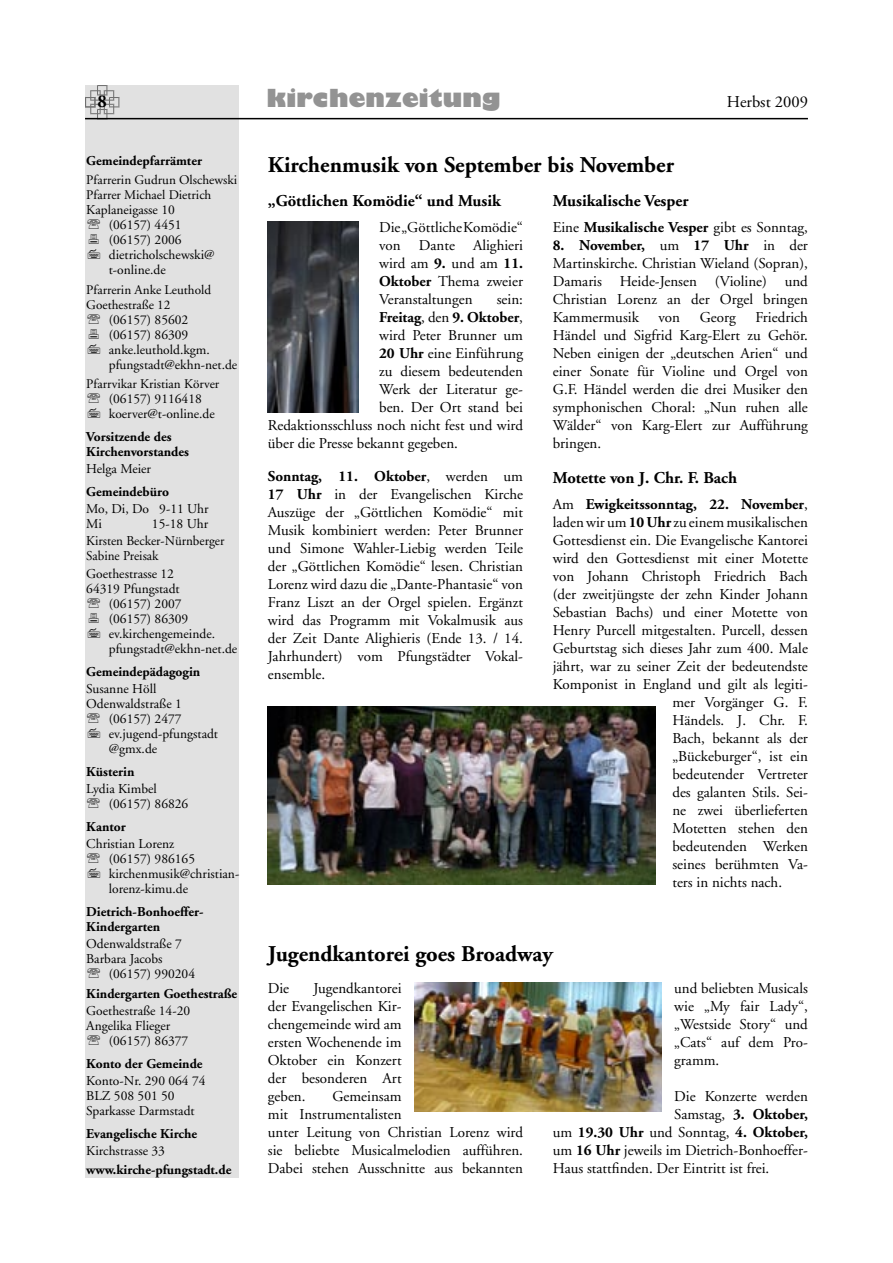
<style>
.page{position:relative;width:893px;height:1263px;background:#fff}
.page>*{position:absolute;margin:0;border:0;box-sizing:border-box;transform-origin:0 0}
.t1{font:800 27.3px "Chantilly UB";letter-spacing:.03em;color:#939393}
.t2{font:700 22.5px "Adobe Garamond";color:#000}
.t3{font:700 18px "Adobe Garamond";color:#000}
.t4{font:700 16.5px "Adobe Garamond";color:#000}
.t5{font:16.5px "Adobe Garamond";color:#000}
.t6{font:15px/18px "Adobe Garamond";color:#000;text-align:justify}
.t7{font:700 15px "Adobe Garamond";color:#000}
.t8{font:13.5px/15px "Adobe Garamond";color:#000}
.t9{font:700 13.5px/15px "Adobe Garamond";color:#000}
.t10{font:13.2px/15px "Adobe Garamond";color:#000}
.s1{font-weight:700}
.s2{font-weight:400}
</style>
<div class="page">
<div style="left:85px;top:85px;width:153px;height:1093px;background:#e1e1e1"></div>
<hr style="left:85px;top:118px;width:723px;height:1px;background:#000">
<svg style="left:85px;top:85px;width:34px;height:33px"></svg>
<img style="left:414px;top:982px;width:247px;height:129px">
<img style="left:268px;top:706px;width:387px;height:178px">
<img style="left:268px;top:221px;width:91px;height:191px">
<p class="t3" style="left:98px;top:92px;width:11px">8</p>
<h1 class="t1" style="left:267px;top:82px;width:235px">kirchenzeitung</h1>
<p class="t5" style="left:727px;top:93px;width:82px">Herbst 2009</p>
<p class="t9" style="left:86px;top:154px;width:117px">Gemeindepfarrämter</p>
<p class="t10" style="left:86px;top:173px;width:152px">Pfarrerin Gudrun Olschewski<br>Pfarrer Michael Dietrich</p>
<p class="t8" style="left:109px;top:203px;width:107px;text-indent:-23px">Kaplaneigasse 10 (06157) 4451 (06157) 2006 dietricholschewski@ t-online.de</p>
<p class="t10" style="left:86px;top:282px;width:126px">Pfarrerin Anke Leuthold<br>Goethestraße 12</p>
<p class="t8" style="left:109px;top:312px;width:130px">(06157) 85602<br>(06157) 86309 anke.leuthold.kgm. pfungstadt@ekhn-net.de</p>
<p class="t10" style="left:86px;top:376px;width:135px">Pfarrvikar Kristian Körver</p>
<p class="t8" style="left:109px;top:391px;width:107px">(06157) 9116418 koerver@t-online.de</p>
<p class="t9" style="left:86px;top:429px;width:104px">Vorsitzende des<br>Kirchenvorstandes</p>
<p class="t8" style="left:86px;top:462px;width:66px">Helga Meier</p>
<p class="t9" style="left:86px;top:485px;width:84px">Gemeindebüro</p>
<p class="t8" style="left:86px;top:502px;width:124px">Mo, Di, Do 9-11 Uhr<br>Mi</p>
<p class="t8" style="left:86px;top:516px;width:140px;line-height:17.1px;text-indent:66px">15-18 Uhr<br>Kirsten Becker-Nürnberger</p>
<p class="t8" style="left:86px;top:548px;width:89px;line-height:17.1px">Sabine Preisak<br>Goethestrasse 12</p>
<p class="t8" style="left:109px;top:581px;width:130px;text-indent:-23px">64319 Pfungstadt<br>(06157) 2007<br>(06157) 86309 ev.kirchengemeinde. pfungstadt@ekhn-net.de</p>
<p class="t9" style="left:86px;top:664px;width:115px">Gemeindepädagogin</p>
<p class="t8" style="left:86px;top:681px;width:72px">Susanne Höll</p>
<p class="t8" style="left:86px;top:696px;width:97px">Odenwaldstraße 1</p>
<p class="t8" style="left:109px;top:711px;width:74px">(06157) 2477</p>
<p class="t8" style="left:109px;top:726px;width:111px">ev.jugend-pfungstadt</p>
<p class="t8" style="left:109px;top:741px;width:50px">@gmx.de</p>
<p class="t9" style="left:86px;top:764px;width:50px">Küsterin</p>
<p class="t8" style="left:109px;top:781px;width:81px;text-indent:-23px">Lydia Kimbel (06157) 86826</p>
<p class="t9" style="left:86px;top:819px;width:41px">Kantor</p>
<p class="t8" style="left:109px;top:837px;width:132px;text-indent:-23px">Christian Lorenz<br>(06157) 986165 kirchenmusik@christian&shy;lorenz-kimu.de</p>
<p class="t9" style="left:86px;top:905px;width:119px">Dietrich-Bonhoeffer-<br>Kindergarten</p>
<p class="t8" style="left:86px;top:937px;width:97px">Odenwaldstraße 7<br>Barbara Jacobs</p>
<p class="t8" style="left:109px;top:967px;width:88px">(06157) 990204</p>
<p class="t9" style="left:86px;top:986px;width:152px">Kindergarten Goethestraße</p>
<p class="t8" style="left:86px;top:1003px;width:105px">Goethestraße 14-20<br>Angelika Flieger</p>
<p class="t8" style="left:109px;top:1033px;width:81px">(06157) 86377</p>
<p class="t9" style="left:86px;top:1056px;width:118px">Konto der Gemeinde</p>
<p class="t8" style="left:86px;top:1073px;width:121px">Konto-Nr. 290 064 74<br>BLZ 508 501 50<br>Sparkasse Darmstadt</p>
<p class="t9" style="left:86px;top:1126px;width:112px">Evangelische Kirche</p>
<p class="t8" style="left:86px;top:1144px;width:80px">Kirchstrasse 33</p>
<p class="t9" style="left:86px;top:1163px;width:147px">www.kirche-pfungstadt.de</p>
<h2 class="t2" style="left:268px;top:152px;width:408px">Kirchenmusik von September bis November</h2>
<p class="t4" style="left:268px;top:191px;width:234px">„Göttlichen Komödie“ und Musik</p>
<p class="t4" style="left:553px;top:191px;width:137px">Musikalische Vesper</p>
<p class="t6" style="left:379px;top:219px;width:145px">Die „Göttliche Komödie“ von Dante Alighieri wird am <span class="s1">9.</span> und am <span class="s1">11.<br>Oktober</span> Thema zweier Veranstaltungen</p>
<p class="t6" style="left:497px;top:291px;width:28px">sein:</p>
<p class="t7" style="left:379px;top:309px;width:145px">Freitag<span class="s2">, den</span> 9. Oktober<span class="s2">,</span></p>
<p class="t6" style="left:379px;top:327px;width:145px">wird Peter Brunner um</p>
<p class="t6" style="left:379px;top:345px;width:145px"><span class="s1">20 Uhr</span> eine Einführung</p>
<p class="t6" style="left:379px;top:363px;width:145px">zu diesem bedeutenden</p>
<p class="t6" style="left:379px;top:381px;width:145px">Werk der Literatur ge-</p>
<p class="t6" style="left:379px;top:399px;width:145px">ben. Der Ort stand bei</p>
<p class="t6" style="left:268px;top:417px;width:257px">Redaktionsschluss noch nicht fest und wird</p>
<p class="t6" style="left:268px;top:435px;width:192px">über die Presse bekannt gegeben.</p>
<p class="t6" style="left:268px;top:468px;width:257px"><span class="s1">Sonntag, 11. Oktober</span>, werden um <span class="s1">17 Uhr</span> in der Evangelischen Kirche Auszüge der „Göttlichen Komödie“ mit Musik kombiniert werden: Peter Brunner und Simone Wahler-Liebig werden Teile der „Göttlichen Komödie“ lesen. Christian Lorenz wird dazu die „Dante-Phantasie“ von Franz Liszt an der Orgel spielen. Ergänzt wird das Programm mit Vokalmusik aus der Zeit Dante Alighieris (Ende 13. / 14.<br>Jahrhundert) vom Pfungstädter Vokal&shy;ensemble.</p>
<p class="t6" style="left:553px;top:219px;width:257px">Eine <span class="s1">Musikalische Vesper</span> gibt es Sonntag,</p>
<p class="t6" style="left:553px;top:237px;width:257px"><span class="s1">8. November,</span> um <span class="s1">17 Uhr</span> in der Martinskirche. Christian Wieland (Sopran), Damaris Heide-Jensen (Violine) und Christian Lorenz an der Orgel bringen Kammermusik</p>
<p class="t6" style="left:553px;top:309px;width:257px;text-indent:203px">Friedrich Händel und Sigfrid Karg-Elert zu Gehör.<br>Neben einigen der „deutschen Arien“ und einer Sonate für Violine und Orgel von G.F. Händel werden die drei Musiker den symphonischen Choral: „Nun ruhen alle Wälder“ von Karg-Elert zur Aufführung bringen.</p>
<p class="t6" style="left:659px;top:309px;width:23px">von</p>
<p class="t6" style="left:700px;top:309px;width:38px">Georg</p>
<p class="t4" style="left:553px;top:468px;width:186px">Motette von J. Chr. F. Bach</p>
<p class="t7" style="left:553px;top:496px;width:257px"><span class="s2">Am</span> Ewigkeitssonntag, 22. November<span class="s2">,</span></p>
<p class="t6" style="left:553px;top:514px;width:257px">laden wir um <span class="s1">10 Uhr</span> zu einem musikalischen</p>
<p class="t6" style="left:553px;top:532px;width:257px">Gottesdienst ein. Die Evangelische Kantorei</p>
<p class="t6" style="left:553px;top:550px;width:257px">wird den Gottesdienst mit einer Motette</p>
<p class="t6" style="left:553px;top:568px;width:257px">von Johann Christoph Friedrich Bach</p>
<p class="t6" style="left:553px;top:586px;width:257px">(der zweitjüngste der zehn Kinder Johann</p>
<p class="t6" style="left:553px;top:604px;width:257px">Sebastian Bachs) und einer Motette von</p>
<p class="t6" style="left:553px;top:622px;width:257px">Henry Purcell mitgestalten. Purcell, dessen</p>
<p class="t6" style="left:553px;top:640px;width:257px">Geburtstag sich dieses Jahr zum 400. Male</p>
<p class="t6" style="left:553px;top:658px;width:257px">jährt, war zu seiner Zeit der bedeutendste</p>
<p class="t6" style="left:553px;top:676px;width:257px">Komponist in England und gilt als legiti-</p>
<p class="t6" style="left:672px;top:694px;width:137px">mer Vorgänger G. F.</p>
<p class="t6" style="left:672px;top:712px;width:137px">Händels. J. Chr. F.</p>
<p class="t6" style="left:672px;top:730px;width:137px">Bach, bekannt als der</p>
<p class="t6" style="left:672px;top:748px;width:137px">„Bückeburger“, ist ein</p>
<p class="t6" style="left:672px;top:766px;width:137px">bedeutender Vertreter</p>
<p class="t6" style="left:672px;top:784px;width:137px">des galanten Stils. Sei-</p>
<p class="t6" style="left:672px;top:802px;width:137px">ne zwei überlieferten</p>
<p class="t6" style="left:672px;top:820px;width:137px">Motetten stehen den</p>
<p class="t6" style="left:672px;top:838px;width:137px">bedeutenden Werken</p>
<p class="t6" style="left:672px;top:856px;width:137px">seines berühmten Va-</p>
<p class="t6" style="left:672px;top:874px;width:111px">ters in nichts nach.</p>
<h2 class="t2" style="left:268px;top:941px;width:287px">Jugendkantorei goes Broadway</h2>
<p class="t6" style="left:268px;top:980px;width:23px">Die</p>
<p class="t6" style="left:674px;top:980px;width:135px">und beliebten Musicals wie „My fair Lady“, „Westside Story“ und „Cats“ auf dem Pro&shy;gramm.</p>
<p class="t6" style="left:674px;top:1088px;width:135px">Die Konzerte werden</p>
<p class="t7" style="left:674px;top:1106px;width:135px"><span class="s2">Samstag,</span> 3. Oktober,</p>
<p class="t7" style="left:553px;top:1124px;width:257px"><span class="s2">um</span> 19.30 Uhr <span class="s2">und Sonntag,</span> 4. Oktober,</p>
<p class="t6" style="left:553px;top:1142px;width:257px">um <span class="s1">16 Uhr</span> jeweils im Dietrich-Bonhoeffer-</p>
<p class="t6" style="left:553px;top:1160px;width:218px">Haus stattfinden. Der Eintritt ist frei.</p>
<p class="t6" style="left:268px;top:980px;width:135px;text-indent:46px">Jugendkantorei der Evangelischen Kir&shy;chengemeinde wird am ersten Wochenende im Oktober ein Konzert der besonderen Art geben.</p>
<p class="t6" style="left:268px;top:1088px;width:257px;text-align:left;text-indent:64px">Gemeinsam<br>mit Instrumentalisten<br>unter Leitung von Christian Lorenz wird sie beliebte Musicalmelodien aufführen.<br>Dabei stehen Ausschnitte aus bekannten</p>
</div>
